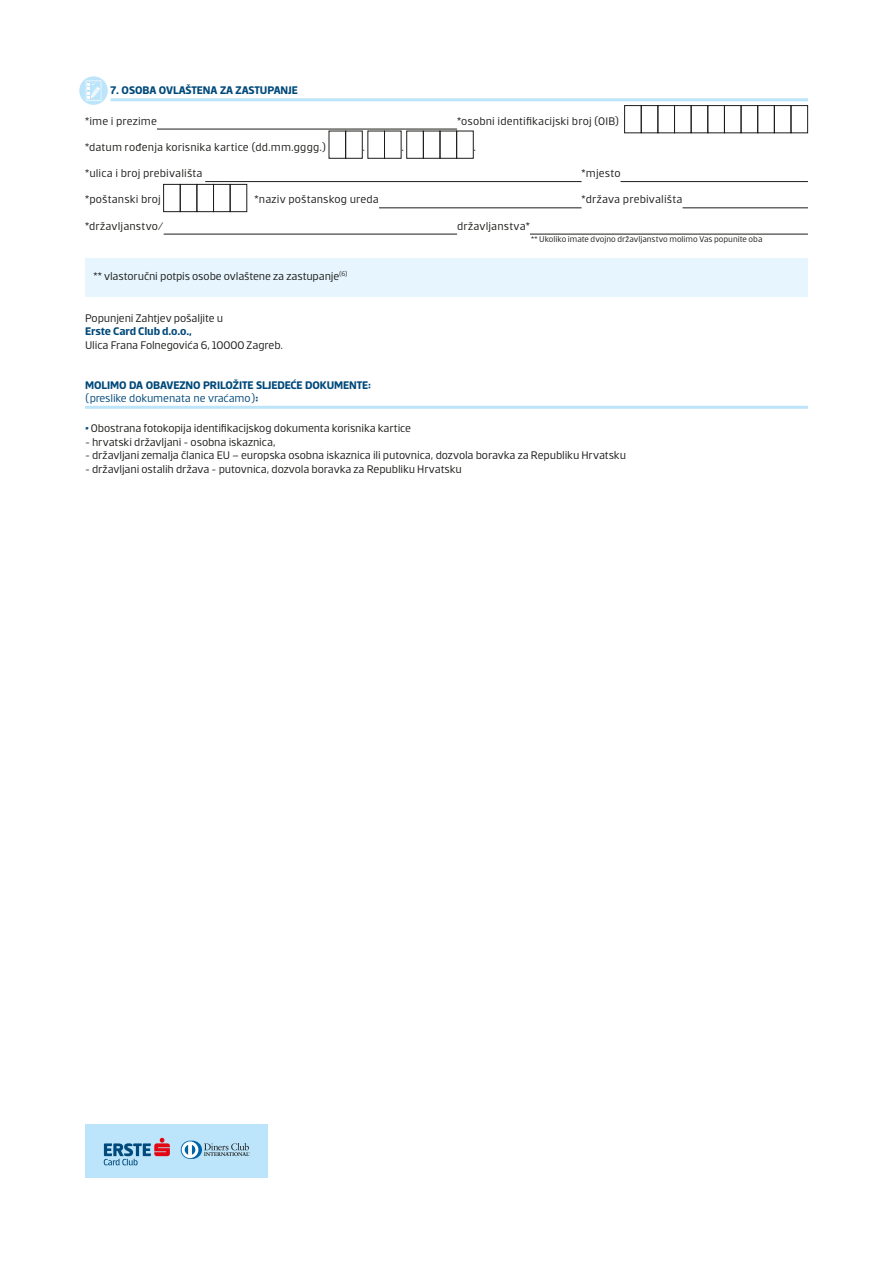
<style>
.page{position:relative;width:893px;height:1263px;background:#fff}
.page>*{position:absolute;margin:0;border:0;box-sizing:border-box;transform-origin:0 0}
.t1{font:12px "Erste";letter-spacing:-.005em;color:#1d1d1b}
.t2{font:700 12px/12.8px "Erste";letter-spacing:-.005em;color:#00497b}
.t3{font:9px "Erste";letter-spacing:-.005em;color:#1d1d1b}
.s1{font-weight:400}
.s2{font-weight:700;font-size:15px;color:#00497b}
</style>
<div class="page">
<hr style="left:111px;top:98px;width:697px;height:3px;background:#bce4fa">
<hr style="left:157px;top:129px;width:300px;height:1px;background:#1d1d1b">
<hr style="left:205px;top:181px;width:377px;height:1px;background:#1d1d1b">
<hr style="left:620px;top:181px;width:188px;height:1px;background:#1d1d1b">
<hr style="left:379px;top:208px;width:203px;height:1px;background:#1d1d1b">
<hr style="left:682px;top:208px;width:126px;height:1px;background:#1d1d1b">
<hr style="left:164px;top:234px;width:293px;height:1px;background:#1d1d1b">
<hr style="left:530px;top:234px;width:278px;height:1px;background:#1d1d1b">
<div style="left:85px;top:258px;width:723px;height:39px;background:#e6f5fe"></div>
<hr style="left:85px;top:406px;width:723px;height:3px;background:#bce4fa">
<div style="left:741px;top:105px;width:17px;height:28px;border:1px solid #1d1d1b"></div>
<div style="left:774px;top:105px;width:17px;height:28px;border:1px solid #1d1d1b"></div>
<div style="left:641px;top:105px;width:17px;height:28px;border:1px solid #1d1d1b"></div>
<div style="left:757px;top:105px;width:17px;height:28px;border:1px solid #1d1d1b"></div>
<div style="left:624px;top:105px;width:17px;height:28px;border:1px solid #1d1d1b"></div>
<div style="left:691px;top:105px;width:17px;height:28px;border:1px solid #1d1d1b"></div>
<div style="left:791px;top:105px;width:17px;height:28px;border:1px solid #1d1d1b"></div>
<div style="left:658px;top:105px;width:17px;height:28px;border:1px solid #1d1d1b"></div>
<div style="left:724px;top:105px;width:17px;height:28px;border:1px solid #1d1d1b"></div>
<div style="left:329px;top:131px;width:17px;height:27px;border:1px solid #1d1d1b"></div>
<div style="left:368px;top:131px;width:17px;height:27px;border:1px solid #1d1d1b"></div>
<div style="left:423px;top:131px;width:17px;height:27px;border:1px solid #1d1d1b"></div>
<div style="left:407px;top:131px;width:17px;height:27px;border:1px solid #1d1d1b"></div>
<div style="left:440px;top:131px;width:17px;height:27px;border:1px solid #1d1d1b"></div>
<div style="left:213px;top:184px;width:17px;height:28px;border:1px solid #1d1d1b"></div>
<div style="left:180px;top:184px;width:17px;height:28px;border:1px solid #1d1d1b"></div>
<div style="left:163px;top:184px;width:17px;height:28px;border:1px solid #1d1d1b"></div>
<div style="left:230px;top:184px;width:17px;height:28px;border:1px solid #1d1d1b"></div>
<div style="left:197px;top:184px;width:17px;height:28px;border:1px solid #1d1d1b"></div>
<svg style="left:79px;top:76px;width:29px;height:29px"></svg>
<div style="left:79px;top:76px;width:29px;height:29px;border:1px solid #fff;border-radius:50%"></div>
<svg style="left:86px;top:81px;width:15px;height:20px"></svg>
<div style="left:85px;top:1125px;width:183px;height:53px;background:#bce4fa"></div>
<svg style="left:104px;top:1138px;width:66px;height:27px"></svg>
<svg style="left:181px;top:1141px;width:69px;height:18px"></svg>
<p class="t2" style="left:111px;top:84px;width:189px">7. OSOBA OVLAŠTENA ZA ZASTUPANJE</p>
<p class="t1" style="left:85px;top:115px;width:73px">*ime i prezime</p>
<p class="t1" style="left:457px;top:115px;width:164px">*osobni identifikacijski broj (OIB)</p>
<p class="t1" style="left:85px;top:141px;width:243px">*datum rođenja korisnika kartice (dd.mm.gggg.)</p>
<p class="t1" style="left:362px;top:141px;width:4px">.</p>
<p class="t1" style="left:401px;top:141px;width:4px">.</p>
<p class="t1" style="left:473px;top:141px;width:4px">.</p>
<p class="t1" style="left:85px;top:167px;width:119px">*ulica i broj prebivališta</p>
<p class="t1" style="left:582px;top:167px;width:40px">*mjesto</p>
<p class="t1" style="left:85px;top:193px;width:77px">*poštanski broj</p>
<p class="t1" style="left:255px;top:193px;width:126px">*naziv poštanskog ureda</p>
<p class="t1" style="left:582px;top:193px;width:102px">*država prebivališta</p>
<p class="t1" style="left:85px;top:220px;width:80px">*državljanstvo/</p>
<p class="t1" style="left:457px;top:220px;width:74px">državljanstva*</p>
<p class="t3" style="left:531px;top:235px;width:233px">** Ukoliko imate dvojno državljanstvo molimo Vas popunite oba</p>
<p class="t1" style="left:94px;top:270px;width:256px">** vlastoručni potpis osobe ovlaštene za zastupanje<sup>(6)</sup></p>
<p class="t1" style="left:85px;top:312px;width:140px">Popunjeni Zahtjev pošaljite u</p>
<p class="t2" style="left:85px;top:325px;width:109px">Erste Card Club d.o.o.,</p>
<p class="t1" style="left:85px;top:339px;width:199px">Ulica Frana Folnegovića 6, 10000 Zagreb.</p>
<p class="t2" style="left:85px;top:378px;width:288px">MOLIMO DA OBAVEZNO PRILOŽITE SLJEDEĆE DOKUMENTE: <span class="s1">(preslike dokumenata ne vraćamo)</span>:</p>
<p class="t1" style="left:85px;top:422px;width:328px"><span class="s2">•</span> Obostrana fotokopija identifikacijskog dokumenta korisnika kartice</p>
<p class="t1" style="left:85px;top:436px;width:192px">- hrvatski državljani - osobna iskaznica,</p>
<p class="t1" style="left:85px;top:449px;width:543px">- državljani zemalja članica EU – europska osobna iskaznica ili putovnica, dozvola boravka za Republiku Hrvatsku</p>
<p class="t1" style="left:85px;top:463px;width:378px">- državljani ostalih država - putovnica, dozvola boravka za Republiku Hrvatsku</p>
</div>
